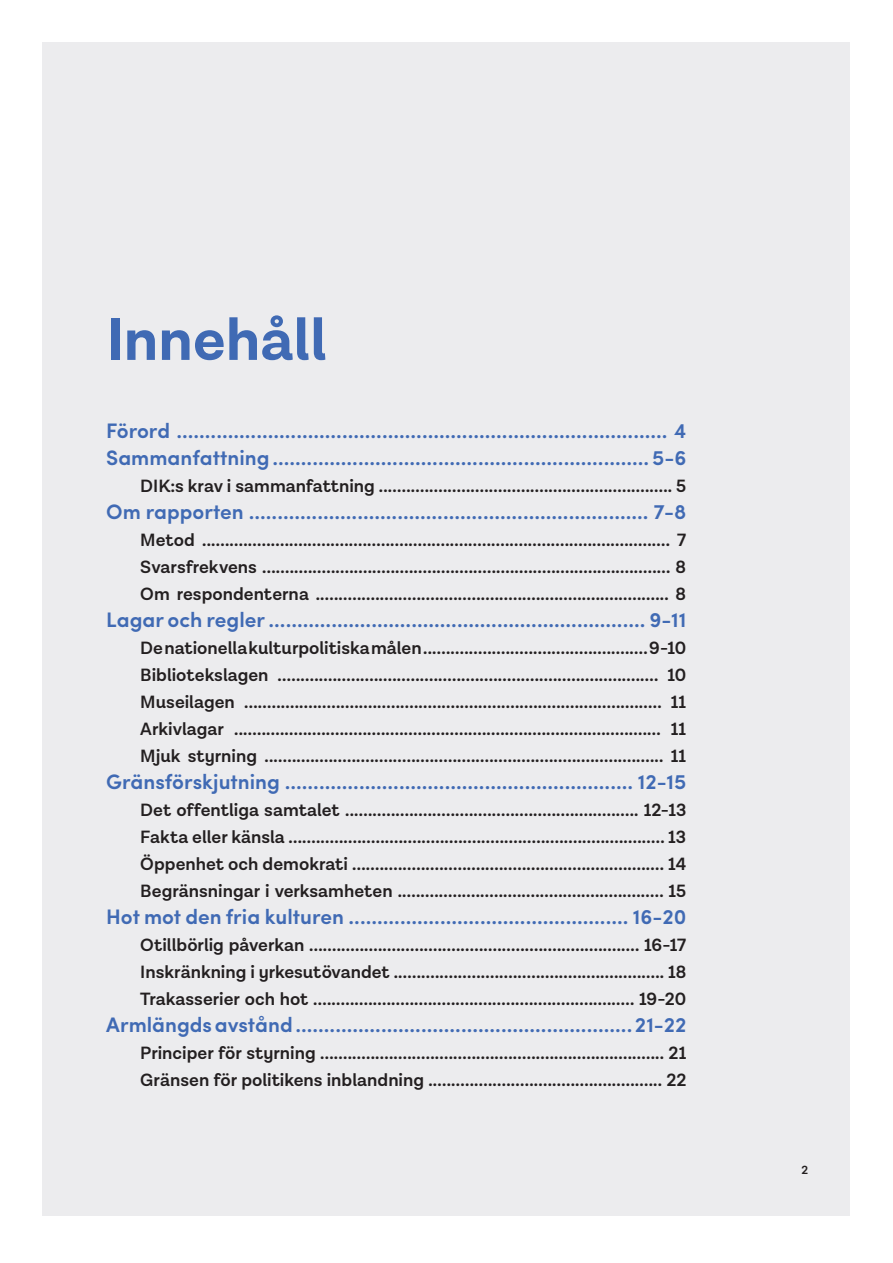
<style>
.page{position:relative;width:893px;height:1263px;background:#fff}
.page>*{position:absolute;margin:0;border:0;box-sizing:border-box;transform-origin:0 0}
.Huvudrubrik_rapport{font:700 60px "Lota Grotesque Alt 2";color:#406ab4}
.innehåll_rubrik{font:600 21px "Sofia Pro";color:#406ab4}
.Innehåll-mellanrubri{font:600 18px "Lota Grotesque Alt 2";color:#231f20}
.t1{font:600 12px "Lota Grotesque Alt 2";color:#231f20}
</style>
<div class="page">
<div style="left:43px;top:43px;width:807px;height:1173px;background:#ececee"></div>
<p class="Huvudrubrik_rapport" style="left:106px;top:305px;width:222px">Innehåll</p>
<p class="innehåll_rubrik" style="left:106px;top:415px;width:582px">Förord ...................................................................................... 4</p>
<p class="innehåll_rubrik" style="left:106px;top:442px;width:582px">Sammanfattning .................................................................. 5-6</p>
<p class="Innehåll-mellanrubri" style="left:140px;top:476px;width:547px">DIK:s krav i sammanfattning ................................................................ 5</p>
<p class="innehåll_rubrik" style="left:106px;top:496px;width:582px">Om rapporten ...................................................................... 7-8</p>
<p class="Innehåll-mellanrubri" style="left:140px;top:530px;width:547px">Metod ...................................................................................................... 7</p>
<p class="Innehåll-mellanrubri" style="left:140px;top:557px;width:547px">Svarsfrekvens ......................................................................................... 8</p>
<p class="Innehåll-mellanrubri" style="left:140px;top:584px;width:547px">Om respondenterna ............................................................................. 8</p>
<p class="innehåll_rubrik" style="left:106px;top:604px;width:582px">Lagar och regler .................................................................. 9-11</p>
<p class="Innehåll-mellanrubri" style="left:140px;top:638px;width:547px">De nationella kulturpolitiska målen ................................................. 9-10</p>
<p class="Innehåll-mellanrubri" style="left:140px;top:665px;width:547px">Bibliotekslagen ................................................................................... 10</p>
<p class="Innehåll-mellanrubri" style="left:140px;top:692px;width:547px">Museilagen ........................................................................................... 11</p>
<p class="Innehåll-mellanrubri" style="left:140px;top:719px;width:547px">Arkivlagar ............................................................................................. 11</p>
<p class="Innehåll-mellanrubri" style="left:140px;top:746px;width:547px">Mjuk styrning ....................................................................................... 11</p>
<p class="innehåll_rubrik" style="left:106px;top:766px;width:582px">Gränsförskjutning ............................................................. 12-15</p>
<p class="Innehåll-mellanrubri" style="left:140px;top:800px;width:547px">Det offentliga samtalet ................................................................ 12-13</p>
<p class="Innehåll-mellanrubri" style="left:140px;top:827px;width:547px">Fakta eller känsla .................................................................................. 13</p>
<p class="Innehåll-mellanrubri" style="left:140px;top:854px;width:547px">Öppenhet och demokrati .................................................................... 14</p>
<p class="Innehåll-mellanrubri" style="left:140px;top:881px;width:547px">Begränsningar i verksamheten .......................................................... 15</p>
<p class="innehåll_rubrik" style="left:106px;top:901px;width:582px">Hot mot den fria kulturen ................................................. 16-20</p>
<p class="Innehåll-mellanrubri" style="left:140px;top:935px;width:547px">Otillbörlig påverkan ........................................................................ 16-17</p>
<p class="Innehåll-mellanrubri" style="left:140px;top:962px;width:547px">Inskränkning i yrkesutövandet ........................................................... 18</p>
<p class="Innehåll-mellanrubri" style="left:140px;top:989px;width:547px">Trakasserier och hot ...................................................................... 19-20</p>
<p class="innehåll_rubrik" style="left:106px;top:1009px;width:582px">Armlängds avstånd ........................................................... 21-22</p>
<p class="Innehåll-mellanrubri" style="left:140px;top:1043px;width:547px">Principer för styrning ........................................................................... 21</p>
<p class="Innehåll-mellanrubri" style="left:140px;top:1070px;width:547px">Gränsen för politikens inblandning ................................................... 22</p>
<p class="t1" style="left:801px;top:1163px;width:8px">2</p>
</div>
